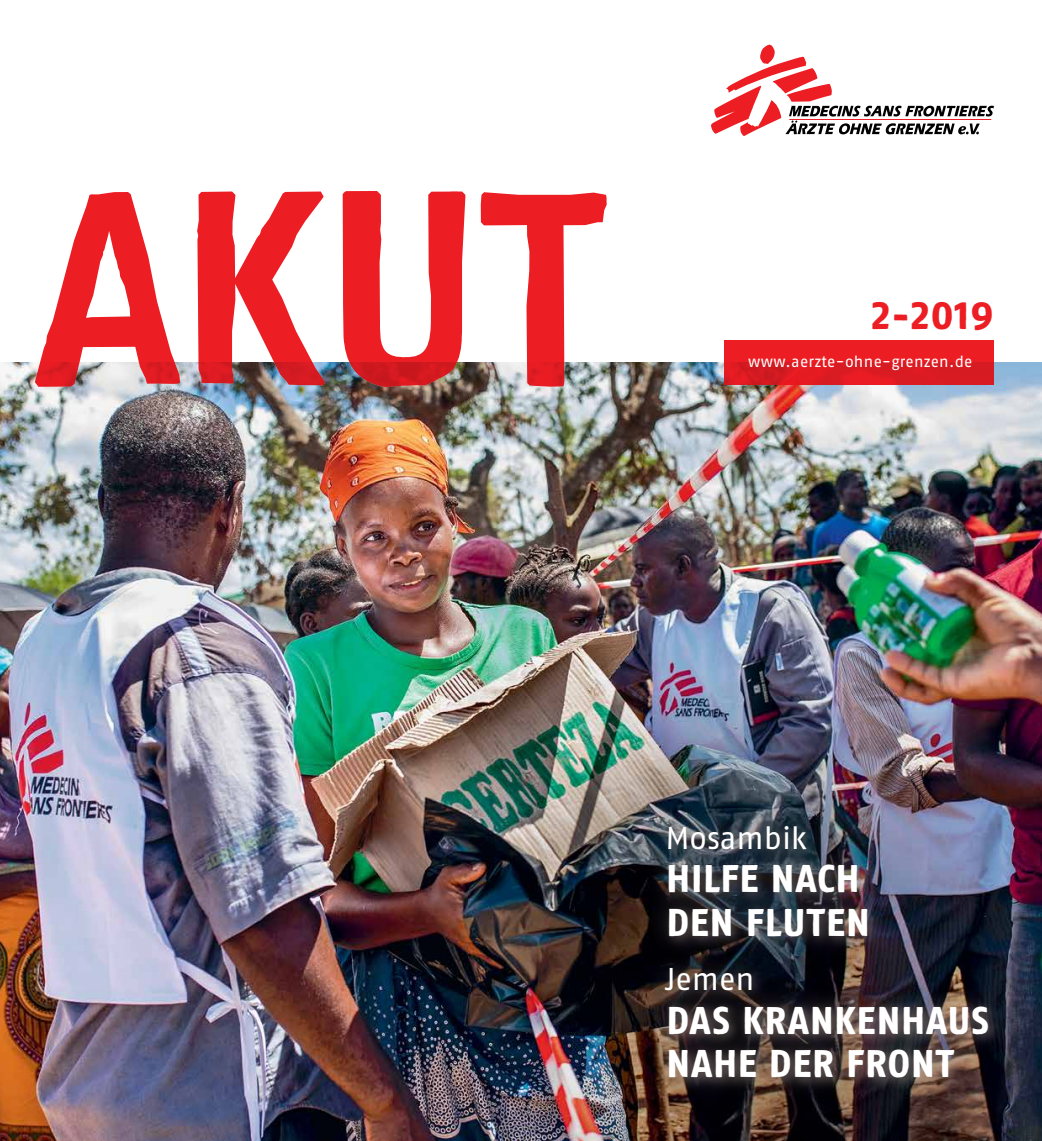
<style>
.page{position:relative;width:1042px;height:1141px;background:#fff}
.page>*{position:absolute;margin:0;border:0;box-sizing:border-box;transform-origin:0 0}
.t1{font:40.25px "Fago Rough Bold Lf";color:#ed1d24}
.t2{font:38.5px/43.8px "Fago Rough Bold Lf";letter-spacing:.025em;color:#fff}
.t3{font:31.5px "Fago OT";color:#fff}
.t4{font:15.75px "Fago OT";letter-spacing:.02em;color:#fff}
</style>
<div class="page">
<img style="left:0;top:362px;width:1042px;height:779px">
<svg style="left:711px;top:45px;width:283px;height:91px"></svg>
<svg style="left:34px;top:192px;width:146px;height:198px"></svg>
<svg style="left:196px;top:191px;width:129px;height:196px"></svg>
<svg style="left:342px;top:191px;width:125px;height:196px"></svg>
<svg style="left:479px;top:192px;width:128px;height:196px"></svg>
<svg style="left:724px;top:340px;width:270px;height:45px;background:#e41b22"></svg>
<div style="left:646px;top:804px;width:244px;height:155px;background:#9f8d83;opacity:.5"></div>
<div style="left:646px;top:947px;width:364px;height:153px;background:#9f8d83;opacity:.5"></div>
<p class="t1" style="left:872px;top:293px;width:124px">2-2019</p>
<p class="t4" style="left:748px;top:352px;width:226px">www.aerzte-ohne-grenzen.de</p>
<p class="t3" style="left:665px;top:819px;width:143px">Mosambik</p>
<p class="t2" style="left:666px;top:857px;width:205px">HILFE NACH<br>DEN FLUTEN</p>
<p class="t3" style="left:665px;top:960px;width:91px">Jemen</p>
<p class="t2" style="left:667px;top:998px;width:324px">DAS KRANKENHAUS<br>NAHE DER FRONT</p>
</div>
